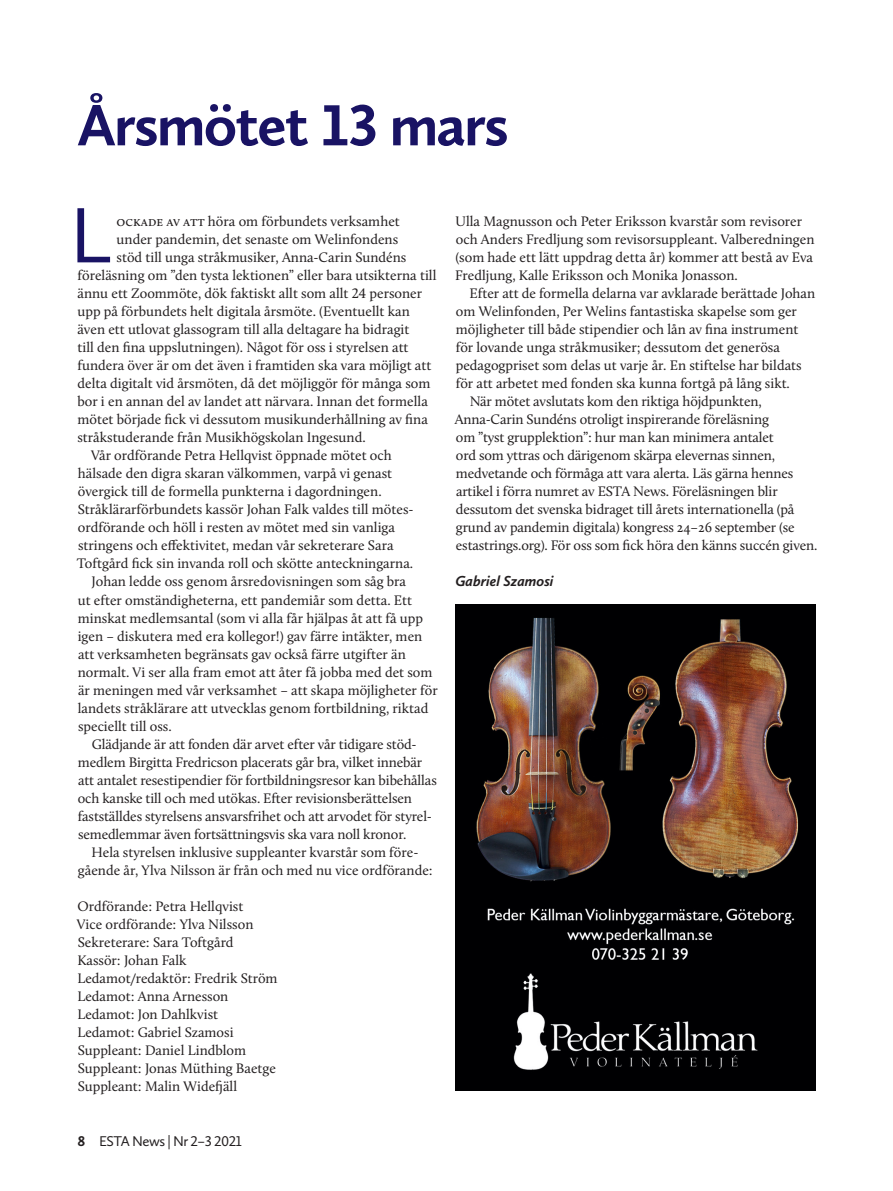
<style>
.page{position:relative;width:893px;height:1191px;background:#fff}
.page>*{position:absolute;margin:0;border:0;box-sizing:border-box;transform-origin:0 0}
.Brödtext_med_liten_a{font:81.15px "Calluna Sans";color:#191364}
.Huvudrubrik{font:700 60px "Calluna Sans";letter-spacing:-.03em;color:#191364}
.Namnteckning{font:italic 700 15px "Calluna Sans";color:#231f20}
.t1{font:14.7px "Calluna Sans";letter-spacing:-.03em;color:#231f20}
.Brödtext{font:14.25px/18px "Calluna";letter-spacing:-.005em;color:#231f20}
.Brödtext_med_liten_a-2{font:14.25px "Calluna";color:#231f20}
.Brödtext_utan_indrag{font:14.25px/18px "Calluna";color:#231f20}
.s1{font-weight:700}
</style>
<div class="page">
<img style="left:455px;top:604px;width:360px;height:486px">
<p class="Huvudrubrik" style="left:77px;top:88px;width:433px">Årsmötet 13 mars</p>
<p class="Brödtext_med_liten_a" style="left:69px;top:186px;width:43px">L</p>
<p class="Brödtext_med_liten_a-2" style="left:117px;top:213px;width:285px">ockade av att höra om förbundets verksamhet</p>
<p class="Brödtext_med_liten_a-2" style="left:117px;top:231px;width:283px">under pandemin, det senaste om Welinfondens</p>
<p class="Brödtext_med_liten_a-2" style="left:117px;top:249px;width:291px">stöd till unga stråkmusiker, Anna-Carin Sundéns</p>
<p class="Brödtext_med_liten_a-2" style="left:77px;top:267px;width:361px">föreläsning om ”den tysta lektionen” eller bara utsikterna till</p>
<p class="Brödtext_med_liten_a-2" style="left:77px;top:285px;width:346px">ännu ett Zoommöte, dök faktiskt allt som allt 24 personer</p>
<p class="Brödtext_med_liten_a-2" style="left:77px;top:303px;width:334px">upp på förbundets helt digitala årsmöte. (Eventuellt kan</p>
<p class="Brödtext_med_liten_a-2" style="left:77px;top:321px;width:333px">även ett utlovat glassogram till alla deltagare ha bidragit</p>
<p class="Brödtext_med_liten_a-2" style="left:77px;top:339px;width:333px">till den fina uppslutningen). Något för oss i styrelsen att</p>
<p class="Brödtext_med_liten_a-2" style="left:77px;top:357px;width:355px">fundera över är om det även i framtiden ska vara möjligt att</p>
<p class="Brödtext_med_liten_a-2" style="left:77px;top:375px;width:354px">delta digitalt vid årsmöten, då det möjliggör för många som</p>
<p class="Brödtext_med_liten_a-2" style="left:77px;top:393px;width:352px">bor i en annan del av landet att närvara. Innan det formella</p>
<p class="Brödtext_med_liten_a-2" style="left:77px;top:411px;width:352px">mötet började fick vi dessutom musikunderhållning av fina</p>
<p class="Brödtext_med_liten_a-2" style="left:77px;top:429px;width:290px">stråkstuderande från Musikhögskolan Ingesund.</p>
<p class="Brödtext" style="left:77px;top:446px;width:338px;text-indent:14px">Vår ordförande Petra Hellqvist öppnade mötet och hälsade den digra skaran välkommen, varpå vi genast övergick till de formella punkterna i dagordningen.<br>Stråklärarförbundets kassör Johan Falk valdes till mötes&shy;ordförande och höll i resten av mötet med sin vanliga stringens och effektivitet, medan vår sekreterare Sara Toftgård fick sin invanda roll och skötte anteckningarna.</p>
<p class="Brödtext" style="left:78px;top:572px;width:361px;text-indent:14px">Johan ledde oss genom årsredovisningen som såg bra<br>ut efter omständigheterna, ett pandemiår som detta. Ett minskat medlemsantal (som vi alla får hjälpas åt att få upp igen – diskutera med era kollegor!) gav färre intäkter, men att verksamheten begränsats gav också färre utgifter än normalt. Vi ser alla fram emot att åter få jobba med det som är meningen med vår verksamhet – att skapa möjligheter för landets stråklärare att utvecklas genom fortbildning, riktad speciellt till oss.</p>
<p class="Brödtext" style="left:78px;top:734px;width:361px;text-indent:14px">Glädjande är att fonden där arvet efter vår tidigare stöd&shy;medlem Birgitta Fredricson placerats går bra, vilket innebär att antalet resestipendier för fortbildningsresor kan bibehållas och kanske till och med utökas. Efter revisionsberättelsen fastställdes styrelsens ansvarsfrihet och att arvodet för styrel&shy;semedlemmar även fortsättningsvis ska vara noll kronor.</p>
<p class="Brödtext" style="left:78px;top:842px;width:356px;text-align:center">Hela styrelsen inklusive suppleanter kvarstår som före&shy;gående år, Ylva Nilsson är från och med nu vice ordförande:</p>
<p class="Brödtext_utan_indrag" style="left:78px;top:896px;width:167px">Ordförande: Petra Hellqvist</p>
<p class="Brödtext_utan_indrag" style="left:77px;top:914px;width:178px">Vice ordförande: Ylva Nilsson</p>
<p class="Brödtext_utan_indrag" style="left:78px;top:932px;width:157px">Sekreterare: Sara Toftgård</p>
<p class="Brödtext_utan_indrag" style="left:77px;top:950px;width:111px">Kassör: Johan Falk</p>
<p class="Brödtext_utan_indrag" style="left:77px;top:968px;width:202px">Ledamot/redaktör: Fredrik Ström</p>
<p class="Brödtext_utan_indrag" style="left:77px;top:986px;width:153px">Ledamot: Anna Arnesson</p>
<p class="Brödtext_utan_indrag" style="left:77px;top:1004px;width:142px">Ledamot: Jon Dahlkvist</p>
<p class="Brödtext_utan_indrag" style="left:77px;top:1022px;width:158px">Ledamot: Gabriel Szamosi</p>
<p class="Brödtext_utan_indrag" style="left:78px;top:1040px;width:170px">Suppleant: Daniel Lindblom</p>
<p class="Brödtext_utan_indrag" style="left:78px;top:1058px;width:200px">Suppleant: Jonas Müthing Baetge</p>
<p class="Brödtext_utan_indrag" style="left:78px;top:1076px;width:161px">Suppleant: Malin Widefjäll</p>
<p class="t1" style="left:77px;top:1132px;width:166px"><span class="s1">8</span> ESTA News | Nr 2–3 2021</p>
<p class="Brödtext_utan_indrag" style="left:455px;top:212px;width:361px">Ulla Magnusson och Peter Eriksson kvarstår som revisorer och Anders Fredljung som revisorsuppleant. Valberedningen (som hade ett lätt uppdrag detta år) kommer att bestå av Eva Fredljung, Kalle Eriksson och Monika Jonasson.</p>
<p class="Brödtext" style="left:456px;top:284px;width:361px;text-indent:14px">Efter att de formella delarna var avklarade berättade Johan om Welinfonden, Per Welins fantastiska skapelse som ger möjligheter till både stipendier och lån av fina instrument för lovande unga stråkmusiker; dessutom det generösa pedagogpriset som delas ut varje år. En stiftelse har bildats för att arbetet med fonden ska kunna fortgå på lång sikt.</p>
<p class="Brödtext" style="left:455px;top:392px;width:364px;text-indent:15px">När mötet avslutats kom den riktiga höjdpunkten, Anna-Carin Sundéns otroligt inspirerande föreläsning<br>om ”tyst grupplektion”: hur man kan minimera antalet<br>ord som yttras och därigenom skärpa elevernas sinnen, medvetande och förmåga att vara alerta. Läs gärna hennes artikel i förra numret av ESTA News. Föreläsningen blir dessutom det svenska bidraget till årets internationella (på grund av pandemin digitala) kongress 24–26 september (se estastrings.org). För oss som fick höra den känns succén given.</p>
<p class="Namnteckning" style="left:455px;top:572px;width:100px">Gabriel Szamosi</p>
</div>
